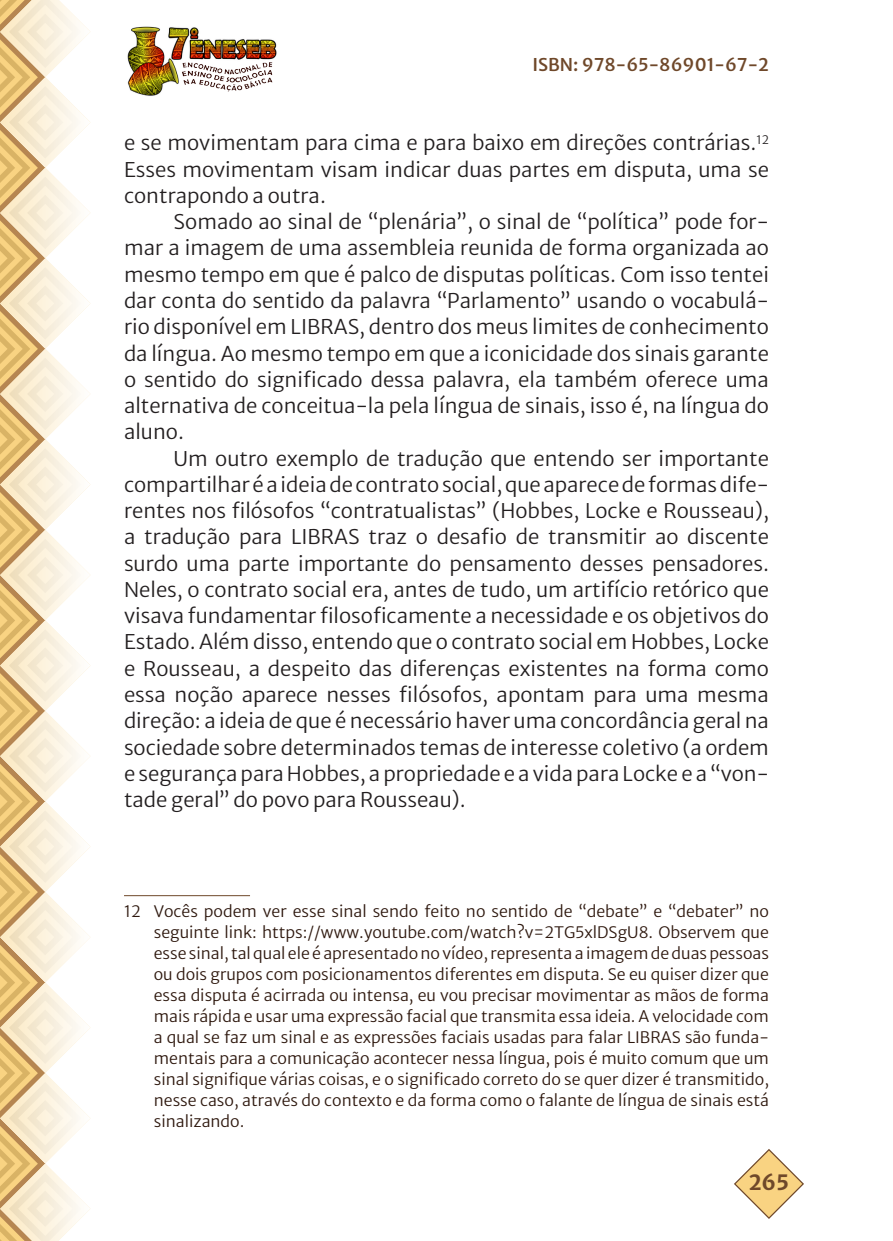
<style>
.page{position:relative;width:893px;height:1241px;background:#fff}
.page>*{position:absolute;margin:0;border:0;box-sizing:border-box;transform-origin:0 0}
.t1{font:700 21px "Merriweather Sans";color:#6f482a}
._4_CORPO{font:300 20.12px/26.2px "Merriweather Sans";color:#231f20;text-align:justify}
.t2{font:500 17.5px "Merriweather Sans";color:#6f482a}
._12_RODAPÉ{font:300 15.75px/21px "Merriweather Sans";color:#2e180e;text-align:justify}
</style>
<div class="page">
<img style="left:127px;top:26px;width:150px;height:70px">
<svg style="left:0;top:0;width:90px;height:1240px"></svg>
<svg style="left:734px;top:1149px;width:70px;height:69px"></svg>
<hr style="left:124px;top:895px;width:126px;height:1px;background:#6f482a">
<p class="t2" style="left:532px;top:49px;width:238px">ISBN: 978-65-86901-67-2</p>
<p class="_4_CORPO" style="left:124px;top:128px;width:646px">e se movimentam para cima e para baixo em direções contrárias.<sup>12<br></sup>Esses movimentam visam indicar duas partes em disputa, uma se contrapondo a outra.</p>
<p class="_4_CORPO" style="left:124px;top:206px;width:646px;text-indent:50px">Somado ao sinal de “plenária”, o sinal de “política” pode for&shy;mar a imagem de uma assembleia reunida de forma organizada ao mesmo tempo em que é palco de disputas políticas. Com isso tentei dar conta do sentido da palavra “Parlamento” usando o vocabulá&shy;rio disponível em LIBRAS, dentro dos meus limites de conhecimento da língua. Ao mesmo tempo em que a iconicidade dos sinais garante o sentido do significado dessa palavra, ela também oferece uma alternativa de conceitua-la pela língua de sinais, isso é, na língua do aluno.</p>
<p class="_4_CORPO" style="left:124px;top:443px;width:646px;text-indent:50px">Um outro exemplo de tradução que entendo ser importante compartilhar é a ideia de contrato social, que aparece de formas dife&shy;rentes nos filósofos “contratualistas” (Hobbes, Locke e Rousseau), a tradução para LIBRAS traz o desafio de transmitir ao discente surdo uma parte importante do pensamento desses pensadores.<br>Neles, o contrato social era, antes de tudo, um artifício retórico que visava fundamentar filosoficamente a necessidade e os objetivos do Estado. Além disso, entendo que o contrato social em Hobbes, Locke e Rousseau, a despeito das diferenças existentes na forma como essa noção aparece nesses filósofos, apontam para uma mesma direção: a ideia de que é necessário haver uma concordância geral na sociedade sobre determinados temas de interesse coletivo (a ordem e segurança para Hobbes, a propriedade e a vida para Locke e a “von&shy;tade geral” do povo para Rousseau).</p>
<p class="_12_RODAPÉ" style="left:154px;top:898px;width:617px;text-indent:-30px">12 Vocês podem ver esse sinal sendo feito no sentido de “debate” e “debater” no seguinte link: https://www.youtube.com/watch?v=2TG5xlDSgU8. Observem que esse sinal, tal qual ele é apresentado no vídeo, representa a imagem de duas pessoas ou dois grupos com posicionamentos diferentes em disputa. Se eu quiser dizer que essa disputa é acirrada ou intensa, eu vou precisar movimentar as mãos de forma mais rápida e usar uma expressão facial que transmita essa ideia. A velocidade com a qual se faz um sinal e as expressões faciais usadas para falar LIBRAS são funda&shy;mentais para a comunicação acontecer nessa língua, pois é muito comum que um sinal signifique várias coisas, e o significado correto do se quer dizer é transmitido, nesse caso, através do contexto e da forma como o falante de língua de sinais está sinalizando.</p>
<p class="t1" style="left:749px;top:1164px;width:42px">265</p>
</div>
